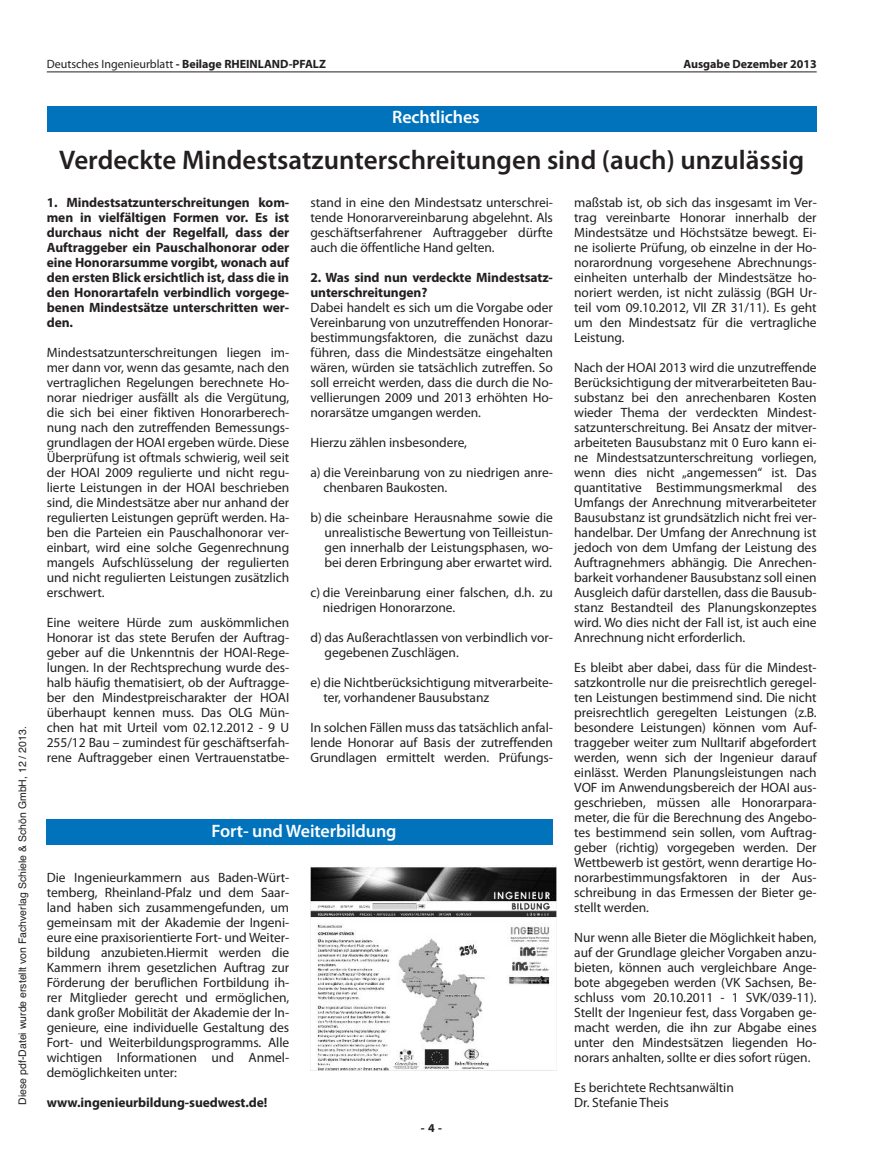
<style>
.page{position:relative;width:872px;height:1170px;background:#fff}
.page>*{position:absolute;margin:0;border:0;box-sizing:border-box;transform-origin:0 0}
.t1{font:600 27px "Myriad Pro";color:#231f20}
.t2{font:600 18px "Myriad Pro";letter-spacing:-.005em;color:#fff}
.t3{font:13.5px/15px "Myriad Pro";letter-spacing:-.005em;color:#231f20;text-align:justify}
.t4{font:700 13.5px/15px "Myriad Pro";letter-spacing:-.005em;color:#231f20;text-align:justify}
.t5{font:12px "Myriad Pro";color:#231f20}
.t6{font:700 12px "Myriad Pro";color:#231f20}
.t7{font:10.5px "Helvetica";color:#231f20}
.s1{font-weight:700}
</style>
<div class="page">
<hr style="left:47px;top:71px;width:769px;height:1px;background:#231f20">
<div style="left:47px;top:106px;width:769px;height:26px;background:#0073bc"></div>
<div style="left:47px;top:819px;width:506px;height:26px;background:#0073bc"></div>
<img style="left:310px;top:865px;width:247px;height:205px">
<p class="t7" style="left:16px;top:1104px;width:380px;rotate:-90deg">Diese pdf-Datei wurde erstellt von Fachverlag Schiele &amp; Schön GmbH, 12 / 2013.</p>
<p class="t5" style="left:47px;top:60px;width:281px">Deutsches Ingenieurblatt <span class="s1">- Beilage RHEINLAND-PFALZ</span></p>
<p class="t6" style="left:683px;top:59px;width:135px">Ausgabe Dezember 2013</p>
<h2 class="t2" style="left:392px;top:111px;width:89px">Rechtliches</h2>
<h1 class="t1" style="left:59px;top:150px;width:746px">Verdeckte Mindestsatzunterschreitungen sind (auch) unzulässig</h1>
<p class="t4" style="left:47px;top:196px;width:244px">1. Mindestsatzunterschreitungen kom&shy;men in vielfältigen Formen vor. Es ist durchaus nicht der Regelfall, dass der Auftraggeber ein Pauschalhonorar oder eine Honorarsumme vorgibt, wonach auf den ersten Blick ersichtlich ist, dass die in den Honorartafeln verbindlich vorgege&shy;benen Mindestsätze unterschritten wer&shy;den.</p>
<p class="t3" style="left:47px;top:346px;width:244px">Mindestsatzunterschreitungen liegen im&shy;mer dann vor, wenn das gesamte, nach den vertraglichen Regelungen berechnete Ho&shy;norar niedriger ausfällt als die Vergütung, die sich bei einer fiktiven Honorarberech&shy;nung nach den zutreffenden Bemessungs&shy;grundlagen der HOAI ergeben würde. Diese Überprüfung ist oftmals schwierig, weil seit der HOAI 2009 regulierte und nicht regu&shy;lierte Leistungen in der HOAI beschrieben sind, die Mindestsätze aber nur anhand der regulierten Leistungen geprüft werden. Ha&shy;ben die Parteien ein Pauschalhonorar ver&shy;einbart, wird eine solche Gegenrechnung mangels Aufschlüsselung der regulierten und nicht regulierten Leistungen zusätzlich erschwert.</p>
<p class="t3" style="left:47px;top:616px;width:244px">Eine weitere Hürde zum auskömmlichen Honorar ist das stete Berufen der Auftrag&shy;geber auf die Unkenntnis der HOAI-Rege&shy;lungen. In der Rechtsprechung wurde des&shy;halb häufig thematisiert, ob der Auftragge&shy;ber den Mindestpreischarakter der HOAI überhaupt kennen muss. Das OLG Mün&shy;chen hat mit Urteil vom 02.12.2012 - 9 U 255/12 Bau – zumindest für geschäftserfah&shy;rene Auftraggeber einen Vertrauenstatbe-</p>
<p class="t3" style="left:310px;top:196px;width:244px">stand in eine den Mindestsatz unterschrei&shy;tende Honorarvereinbarung abgelehnt. Als geschäftserfahrener Auftraggeber dürfte auch die öffentliche Hand gelten.</p>
<p class="t4" style="left:310px;top:271px;width:244px">2. Was sind nun verdeckte Mindestsatz&shy;unterschreitungen?</p>
<p class="t3" style="left:310px;top:301px;width:244px">Dabei handelt es sich um die Vorgabe oder Vereinbarung von unzutreffenden Honorar&shy;bestimmungsfaktoren, die zunächst dazu führen, dass die Mindestsätze eingehalten wären, würden sie tatsächlich zutreffen. So soll erreicht werden, dass die durch die No&shy;vellierungen 2009 und 2013 erhöhten Ho&shy;norarsätze umgangen werden.</p>
<p class="t3" style="left:310px;top:436px;width:158px">Hierzu zählen insbesondere,</p>
<p class="t3" style="left:323px;top:466px;width:231px;text-indent:-13px">a) die Vereinbarung von zu niedrigen anre&shy;chenbaren Baukosten.</p>
<p class="t3" style="left:324px;top:511px;width:230px;text-indent:-14px">b) die scheinbare Herausnahme sowie die unrealistische Bewertung von Teilleistun&shy;gen innerhalb der Leistungsphasen, wo&shy;bei deren Erbringung aber erwartet wird.</p>
<p class="t3" style="left:323px;top:586px;width:231px;text-indent:-12px">c) die Vereinbarung einer falschen, d.h. zu niedrigen Honorarzone.</p>
<p class="t3" style="left:324px;top:631px;width:230px;text-indent:-14px">d) das Außerachtlassen von verbindlich vor&shy;gegebenen Zuschlägen.</p>
<p class="t3" style="left:324px;top:676px;width:231px;text-indent:-13px">e) die Nichtberücksichtigung mitverarbeite&shy;ter, vorhandener Bausubstanz</p>
<p class="t3" style="left:310px;top:721px;width:244px">In solchen Fällen muss das tatsächlich anfal&shy;lende Honorar auf Basis der zutreffenden Grundlagen ermittelt werden. Prüfungs-</p>
<h2 class="t2" style="left:212px;top:823px;width:186px">Fort- und Weiterbildung</h2>
<p class="t3" style="left:47px;top:871px;width:244px">Die Ingenieurkammern aus Baden-Würt&shy;temberg, Rheinland-Pfalz und dem Saar&shy;land haben sich zusammengefunden, um gemeinsam mit der Akademie der Ingeni&shy;eure eine praxisorientierte Fort- und Weiter&shy;bildung anzubieten.Hiermit werden die Kammern ihrem gesetzlichen Auftrag zur Förderung der beruflichen Fortbildung ih&shy;rer Mitglieder gerecht und ermöglichen, dank großer Mobilität der Akademie der In&shy;genieure, eine individuelle Gestaltung des Fort- und Weiterbildungsprogramms. Alle wichtigen Informationen und Anmel&shy;demöglichkeiten unter:</p>
<p class="t4" style="left:47px;top:1096px;width:222px">www.ingenieurbildung-suedwest.de!</p>
<p class="t6" style="left:421px;top:1122px;width:23px">-4-</p>
<p class="t3" style="left:574px;top:196px;width:244px">maßstab ist, ob sich das insgesamt im Ver&shy;trag vereinbarte Honorar innerhalb der Mindestsätze und Höchstsätze bewegt. Ei&shy;ne isolierte Prüfung, ob einzelne in der Ho&shy;norarordnung vorgesehene Abrechnungs&shy;einheiten unterhalb der Mindestsätze ho&shy;noriert werden, ist nicht zulässig (BGH Ur&shy;teil vom 09.10.2012, VII ZR 31/11). Es geht um den Mindestsatz für die vertragliche Leistung.</p>
<p class="t3" style="left:574px;top:361px;width:244px">Nach der HOAI 2013 wird die unzutreffende Berücksichtigung der mitverarbeiteten Bau&shy;substanz bei den anrechenbaren Kosten wieder Thema der verdeckten Mindest&shy;satzunterschreitung. Bei Ansatz der mitver&shy;arbeiteten Bausubstanz mit 0 Euro kann ei&shy;ne Mindestsatzunterschreitung vorliegen, wenn dies nicht „angemessen“ ist. Das quantitative Bestimmungsmerkmal des Umfangs der Anrechnung mitverarbeiteter Bausubstanz ist grundsätzlich nicht frei ver&shy;handelbar. Der Umfang der Anrechnung ist jedoch von dem Umfang der Leistung des Auftragnehmers abhängig. Die Anrechen&shy;barkeit vorhandener Bausubstanz soll einen Ausgleich dafür darstellen, dass die Bausub&shy;stanz Bestandteil des Planungskonzeptes wird. Wo dies nicht der Fall ist, ist auch eine Anrechnung nicht erforderlich.</p>
<p class="t3" style="left:574px;top:661px;width:244px">Es bleibt aber dabei, dass für die Mindest&shy;satzkontrolle nur die preisrechtlich geregel&shy;ten Leistungen bestimmend sind. Die nicht preisrechtlich geregelten Leistungen (z.B. besondere Leistungen) können vom Auf&shy;traggeber weiter zum Nulltarif abgefordert werden, wenn sich der Ingenieur darauf einlässt. Werden Planungsleistungen nach VOF im Anwendungsbereich der HOAI aus&shy;geschrieben, müssen alle Honorarpara&shy;meter, die für die Berechnung des Angebo&shy;tes bestimmend sein sollen, vom Auftrag&shy;geber (richtig) vorgegeben werden. Der Wettbewerb ist gestört, wenn derartige Ho&shy;norarbestimmungsfaktoren in der Aus&shy;schreibung in das Ermessen der Bieter ge&shy;stellt werden.</p>
<p class="t3" style="left:574px;top:931px;width:244px">Nur wenn alle Bieter die Möglichkeit haben, auf der Grundlage gleicher Vorgaben anzu&shy;bieten, können auch vergleichbare Ange&shy;bote abgegeben werden (VK Sachsen, Be&shy;schluss vom 20.10.2011 - 1 SVK/039-11).<br>Stellt der Ingenieur fest, dass Vorgaben ge&shy;macht werden, die ihn zur Abgabe eines unter den Mindestsätzen liegenden Ho&shy;norars anhalten, sollte er dies sofort rügen.</p>
<p class="t3" style="left:574px;top:1081px;width:161px">Es berichtete Rechtsanwältin<br>Dr. Stefanie Theis</p>
</div>
